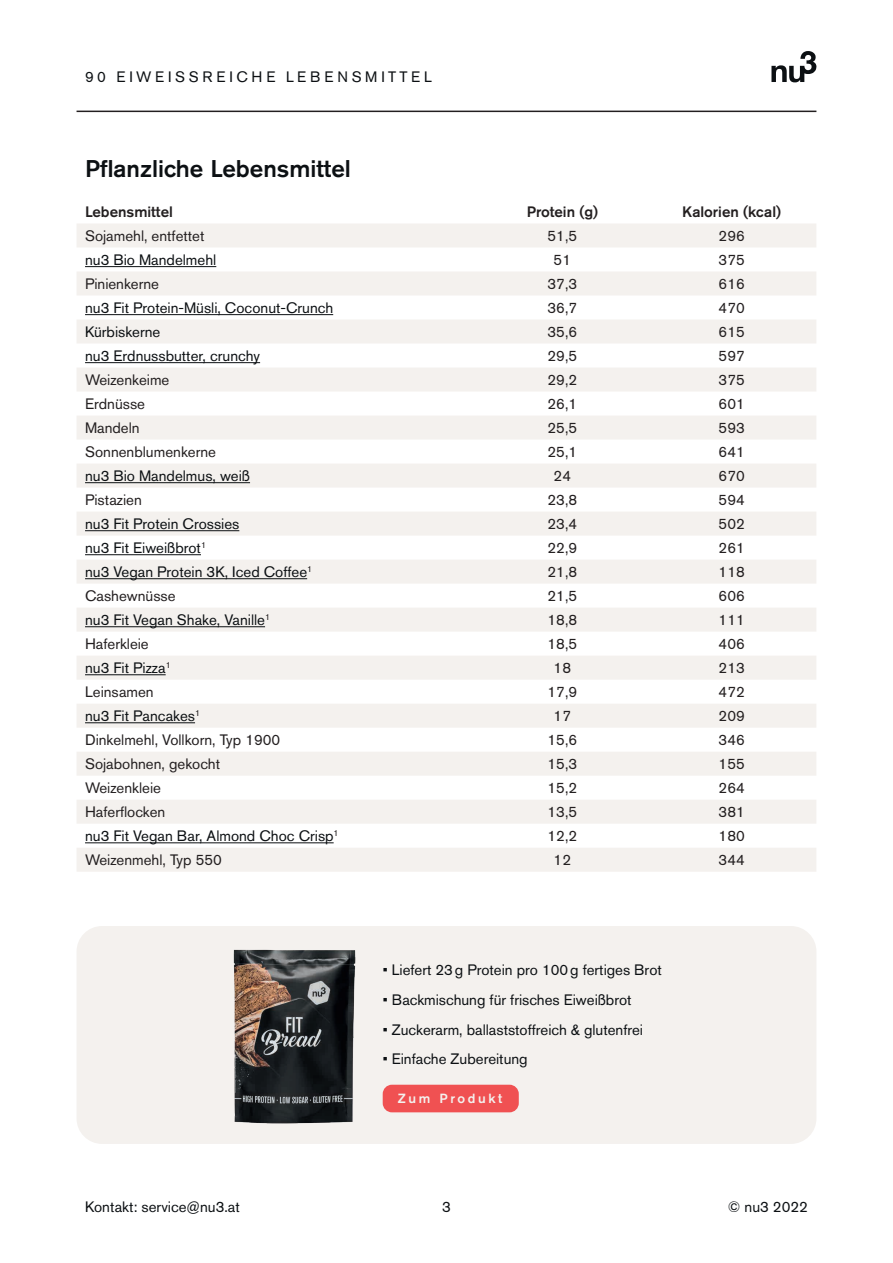
<style>
.page{position:relative;width:893px;height:1263px;background:#fff}
.page>*{position:absolute;margin:0;border:0;box-sizing:border-box;transform-origin:0 0}
.t1{font:500 24px "Akzidenz Grotesk BQ";color:#0c1013}
.t2{font:15px "Akzidenz Grotesk BQ";color:#0c1013}
.t3{font:15px "Akzidenz Grotesk BQ";color:#231f20}
.t4{font:500 15px "Akzidenz Grotesk BQ";color:#231f20}
.t5{font:15px "Akzidenz Grotesk BQ";letter-spacing:.24em;color:#0c1013}
.t6{font:500 13.2px "Akzidenz Grotesk BQ";letter-spacing:.2em;color:#f4f1ee}
</style>
<div class="page">
<hr style="left:77px;top:111px;width:739px;height:1px;background:#231f20">
<svg style="left:771px;top:51px;width:45px;height:31px"></svg>
<svg style="left:77px;top:224px;width:739px;height:648px;fill:#f7f4f2"></svg>
<hr style="left:85px;top:266px;width:131px;height:1px;background:#0c1013">
<hr style="left:85px;top:314px;width:248px;height:1px;background:#0c1013">
<hr style="left:85px;top:362px;width:175px;height:1px;background:#0c1013">
<hr style="left:85px;top:482px;width:165px;height:1px;background:#0c1013">
<hr style="left:85px;top:530px;width:154px;height:1px;background:#0c1013">
<hr style="left:85px;top:554px;width:116px;height:1px;background:#0c1013">
<hr style="left:85px;top:578px;width:222px;height:1px;background:#0c1013">
<hr style="left:85px;top:626px;width:180px;height:1px;background:#0c1013">
<hr style="left:85px;top:674px;width:81px;height:1px;background:#0c1013">
<hr style="left:85px;top:722px;width:110px;height:1px;background:#0c1013">
<hr style="left:85px;top:842px;width:249px;height:1px;background:#0c1013">
<div style="left:77px;top:926px;width:739px;height:218px;background:#f4f1ee;border-radius:26px"></div>
<div style="left:383px;top:1085px;width:136px;height:27px;background:#f05152;border-radius:9px"></div>
<img style="left:233px;top:949px;width:123px;height:175px">
<p class="t5" style="left:85px;top:68px;width:348px">90 EIWEISSREICHE LEBENSMITTEL</p>
<h1 class="t1" style="left:85px;top:154px;width:267px">Pflanzliche Lebensmittel</h1>
<p class="t4" style="left:85px;top:203px;width:89px">Lebensmittel</p>
<p class="t4" style="left:527px;top:203px;width:73px">Protein (g)</p>
<p class="t4" style="left:682px;top:203px;width:100px">Kalorien (kcal)</p>
<p class="t3" style="left:85px;top:227px;width:121px">Sojamehl, entfettet</p>
<p class="t3" style="left:547px;top:227px;width:31px">51,5</p>
<p class="t3" style="left:719px;top:227px;width:28px">296</p>
<p class="t2" style="left:85px;top:251px;width:133px">nu3 Bio Mandelmehl</p>
<p class="t3" style="left:554px;top:251px;width:19px">51</p>
<p class="t3" style="left:719px;top:251px;width:28px">375</p>
<p class="t3" style="left:85px;top:275px;width:76px">Pinienkerne</p>
<p class="t3" style="left:547px;top:275px;width:31px">37,3</p>
<p class="t3" style="left:719px;top:275px;width:28px">616</p>
<p class="t2" style="left:85px;top:299px;width:250px">nu3 Fit Protein-Müsli, Coconut-Crunch</p>
<p class="t3" style="left:547px;top:299px;width:31px">36,7</p>
<p class="t3" style="left:719px;top:299px;width:28px">470</p>
<p class="t2" style="left:85px;top:323px;width:77px">Kürbiskerne</p>
<p class="t3" style="left:547px;top:323px;width:31px">35,6</p>
<p class="t3" style="left:719px;top:323px;width:28px">615</p>
<p class="t2" style="left:85px;top:347px;width:177px">nu3 Erdnussbutter, crunchy</p>
<p class="t3" style="left:547px;top:347px;width:31px">29,5</p>
<p class="t3" style="left:719px;top:347px;width:28px">597</p>
<p class="t3" style="left:85px;top:371px;width:86px">Weizenkeime</p>
<p class="t3" style="left:547px;top:371px;width:31px">29,2</p>
<p class="t3" style="left:719px;top:371px;width:28px">375</p>
<p class="t3" style="left:85px;top:395px;width:61px">Erdnüsse</p>
<p class="t3" style="left:547px;top:395px;width:31px">26,1</p>
<p class="t3" style="left:719px;top:395px;width:28px">601</p>
<p class="t3" style="left:85px;top:419px;width:56px">Mandeln</p>
<p class="t3" style="left:547px;top:419px;width:31px">25,5</p>
<p class="t3" style="left:719px;top:419px;width:28px">593</p>
<p class="t3" style="left:85px;top:443px;width:132px">Sonnenblumenkerne</p>
<p class="t3" style="left:547px;top:443px;width:31px">25,1</p>
<p class="t3" style="left:719px;top:443px;width:28px">641</p>
<p class="t2" style="left:85px;top:467px;width:166px">nu3 Bio Mandelmus, weiß</p>
<p class="t3" style="left:554px;top:467px;width:19px">24</p>
<p class="t3" style="left:719px;top:467px;width:28px">670</p>
<p class="t3" style="left:85px;top:491px;width:58px">Pistazien</p>
<p class="t3" style="left:547px;top:491px;width:31px">23,8</p>
<p class="t3" style="left:719px;top:491px;width:28px">594</p>
<p class="t2" style="left:85px;top:515px;width:156px">nu3 Fit Protein Crossies</p>
<p class="t3" style="left:547px;top:515px;width:31px">23,4</p>
<p class="t3" style="left:719px;top:515px;width:28px">502</p>
<p class="t2" style="left:85px;top:539px;width:123px">nu3 Fit Eiweißbrot<sup>1</sup></p>
<p class="t3" style="left:547px;top:539px;width:31px">22,9</p>
<p class="t3" style="left:719px;top:539px;width:28px">261</p>
<p class="t2" style="left:85px;top:563px;width:229px">nu3 Vegan Protein 3K, Iced Coffee<sup>1</sup></p>
<p class="t3" style="left:547px;top:563px;width:31px">21,8</p>
<p class="t3" style="left:719px;top:563px;width:28px">118</p>
<p class="t3" style="left:85px;top:587px;width:92px">Cashewnüsse</p>
<p class="t3" style="left:547px;top:587px;width:31px">21,5</p>
<p class="t3" style="left:719px;top:587px;width:28px">606</p>
<p class="t2" style="left:85px;top:611px;width:187px">nu3 Fit Vegan Shake, Vanille<sup>1</sup></p>
<p class="t3" style="left:547px;top:611px;width:31px">18,8</p>
<p class="t3" style="left:719px;top:611px;width:28px">111</p>
<p class="t3" style="left:85px;top:635px;width:65px">Haferkleie</p>
<p class="t3" style="left:547px;top:635px;width:31px">18,5</p>
<p class="t3" style="left:719px;top:635px;width:28px">406</p>
<p class="t2" style="left:85px;top:659px;width:87px">nu3 Fit Pizza<sup>1</sup></p>
<p class="t3" style="left:554px;top:659px;width:19px">18</p>
<p class="t3" style="left:719px;top:659px;width:28px">213</p>
<p class="t3" style="left:85px;top:683px;width:70px">Leinsamen</p>
<p class="t3" style="left:547px;top:683px;width:31px">17,9</p>
<p class="t3" style="left:719px;top:683px;width:28px">472</p>
<p class="t2" style="left:85px;top:707px;width:117px">nu3 Fit Pancakes<sup>1</sup></p>
<p class="t3" style="left:554px;top:707px;width:19px">17</p>
<p class="t3" style="left:719px;top:707px;width:28px">209</p>
<p class="t3" style="left:85px;top:731px;width:197px">Dinkelmehl, Vollkorn, Typ 1900</p>
<p class="t3" style="left:547px;top:731px;width:31px">15,6</p>
<p class="t3" style="left:719px;top:731px;width:28px">346</p>
<p class="t3" style="left:85px;top:755px;width:137px">Sojabohnen, gekocht</p>
<p class="t3" style="left:547px;top:755px;width:31px">15,3</p>
<p class="t3" style="left:719px;top:755px;width:28px">155</p>
<p class="t3" style="left:85px;top:779px;width:77px">Weizenkleie</p>
<p class="t3" style="left:547px;top:779px;width:31px">15,2</p>
<p class="t3" style="left:719px;top:779px;width:28px">264</p>
<p class="t3" style="left:85px;top:803px;width:82px">Haferflocken</p>
<p class="t3" style="left:547px;top:803px;width:31px">13,5</p>
<p class="t3" style="left:719px;top:803px;width:28px">381</p>
<p class="t2" style="left:85px;top:827px;width:255px">nu3 Fit Vegan Bar, Almond Choc Crisp<sup>1</sup></p>
<p class="t3" style="left:547px;top:827px;width:31px">12,2</p>
<p class="t3" style="left:719px;top:827px;width:28px">180</p>
<p class="t3" style="left:85px;top:851px;width:138px">Weizenmehl, Typ 550</p>
<p class="t3" style="left:554px;top:851px;width:19px">12</p>
<p class="t3" style="left:719px;top:851px;width:28px">344</p>
<p class="t2" style="left:383px;top:961px;width:281px">• Liefert 23g Protein pro 100g fertiges Brot</p>
<p class="t2" style="left:383px;top:991px;width:250px">• Backmischung für frisches Eiweißbrot</p>
<p class="t2" style="left:383px;top:1020px;width:262px">• Zuckerarm, ballaststoffreich &amp; glutenfrei</p>
<p class="t2" style="left:383px;top:1050px;width:147px">• Einfache Zubereitung</p>
<p class="t6" style="left:398px;top:1091px;width:106px">Zum Produkt</p>
<p class="t2" style="left:85px;top:1198px;width:156px">Kontakt: service@nu3.at</p>
<p class="t2" style="left:442px;top:1198px;width:10px">3</p>
<p class="t2" style="left:728px;top:1198px;width:82px">© nu3 2022</p>
</div>
